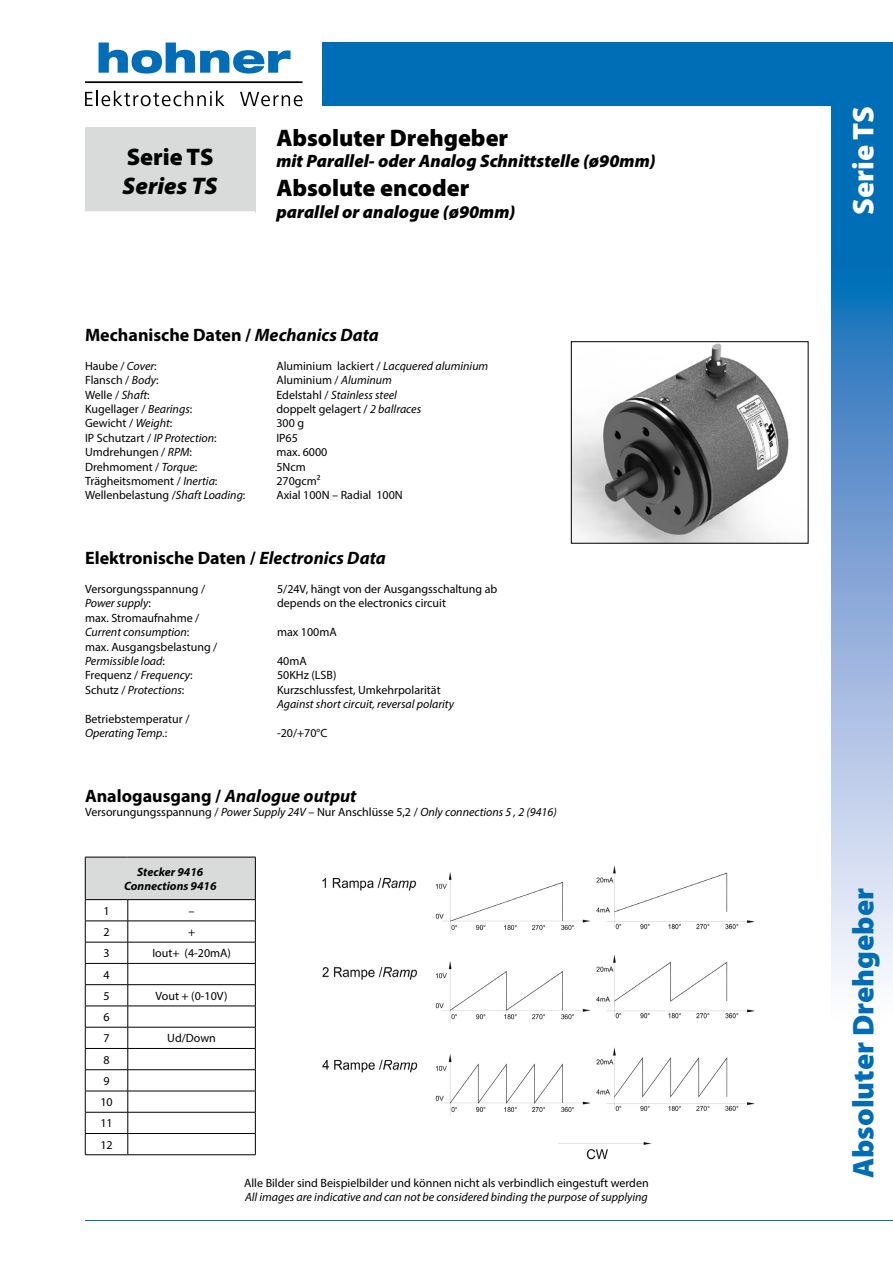
<style>
.page{position:relative;width:893px;height:1263px;background:#fff}
.page>*{position:absolute;margin:0;border:0;box-sizing:border-box;transform-origin:0 0}
.t1{font:900 30px "Myriad Pro";color:#006db6}
.t2{font:900 30px "Myriad Pro";color:#fff}
.t3{font:900 24px "Myriad Pro";color:#000}
.t4{font:italic 900 24px "Myriad Pro";color:#000}
.t5{font:700 18px "Myriad Pro";color:#000}
.t6{font:italic 900 18px "Myriad Pro";color:#000}
.t7{font:12px/21.3px "Myriad Pro";color:#000}
.t8{font:italic 12px "Myriad Pro";color:#000}
.t9{font:italic 700 12px/14.4px "Myriad Pro";color:#000;text-align:center}
.s1{font-style:italic}
.s2{font-style:normal}
</style>
<div class="page">
<div style="left:831px;top:43px;width:62px;height:211px;background:#006db7"></div>
<div style="left:323px;top:43px;width:570px;height:63px;background:#006db7"></div>
<svg style="left:831px;top:254px;width:62px;height:725px;background:#89aeda"></svg>
<hr style="left:85px;top:1220px;width:808px;height:1px;background:#006db7">
<svg style="left:99px;top:43px;width:192px;height:31px"></svg>
<svg style="left:85px;top:91px;width:140px;height:15px"></svg>
<svg style="left:240px;top:92px;width:62px;height:14px"></svg>
<hr style="left:85px;top:81px;width:217px;height:2px;background:#000">
<div style="left:85px;top:128px;width:170px;height:85px;background:#d9dada"></div>
<img style="left:573px;top:343px;width:216px;height:198px">
<div style="left:571px;top:341px;width:237px;height:202px;border:1px solid #000"></div>
<hr style="left:85px;top:211px;width:170px;height:3px;background:#fff">
<img style="left:322px;top:865px;width:433px;height:295px">
<div style="left:85px;top:857px;width:170px;height:43px;background:#d9dada"></div>
<hr style="left:85px;top:857px;width:43px;height:1px;background:#000">
<hr style="left:85px;top:857px;width:1px;height:42px;background:#000">
<hr style="left:128px;top:857px;width:128px;height:1px;background:#000">
<hr style="left:255px;top:857px;width:1px;height:42px;background:#000">
<hr style="left:85px;top:899px;width:43px;height:1px;background:#000">
<hr style="left:128px;top:899px;width:128px;height:1px;background:#000">
<hr style="left:85px;top:921px;width:43px;height:1px;background:#000">
<hr style="left:128px;top:921px;width:128px;height:1px;background:#000">
<hr style="left:85px;top:942px;width:43px;height:1px;background:#000">
<hr style="left:128px;top:942px;width:128px;height:1px;background:#000">
<hr style="left:85px;top:963px;width:43px;height:1px;background:#000">
<hr style="left:128px;top:963px;width:128px;height:1px;background:#000">
<hr style="left:85px;top:984px;width:43px;height:1px;background:#000">
<hr style="left:128px;top:984px;width:128px;height:1px;background:#000">
<hr style="left:85px;top:1006px;width:43px;height:1px;background:#000">
<hr style="left:128px;top:1006px;width:128px;height:1px;background:#000">
<hr style="left:85px;top:1027px;width:43px;height:1px;background:#000">
<hr style="left:128px;top:1027px;width:128px;height:1px;background:#000">
<hr style="left:85px;top:1048px;width:43px;height:1px;background:#000">
<hr style="left:128px;top:1048px;width:128px;height:1px;background:#000">
<hr style="left:85px;top:1069px;width:43px;height:1px;background:#000">
<hr style="left:128px;top:1069px;width:128px;height:1px;background:#000">
<hr style="left:85px;top:1091px;width:43px;height:1px;background:#000">
<hr style="left:128px;top:1091px;width:128px;height:1px;background:#000">
<hr style="left:85px;top:1112px;width:43px;height:1px;background:#000">
<hr style="left:128px;top:1112px;width:128px;height:1px;background:#000">
<hr style="left:85px;top:1133px;width:43px;height:1px;background:#000">
<svg style="left:85px;top:900px;width:1px;height:254px"></svg>
<hr style="left:128px;top:1133px;width:128px;height:1px;background:#000">
<svg style="left:128px;top:900px;width:1px;height:254px"></svg>
<svg style="left:255px;top:900px;width:1px;height:254px"></svg>
<hr style="left:85px;top:1154px;width:43px;height:1px;background:#000">
<hr style="left:128px;top:1154px;width:128px;height:1px;background:#000">
<h2 class="t3" style="left:127px;top:141px;width:88px">Serie TS</h2>
<h2 class="t4" style="left:123px;top:170px;width:96px">Series TS</h2>
<h2 class="t3" style="left:276px;top:121px;width:233px">Absoluter Drehgeber</h2>
<h3 class="t6" style="left:276px;top:149px;width:381px">mit Parallel- oder Analog Schnittstelle (ø90mm)</h3>
<h2 class="t3" style="left:276px;top:172px;width:195px">Absolute encoder</h2>
<h3 class="t6" style="left:276px;top:200px;width:241px">parallel or analogue (ø90mm)</h3>
<h3 class="t5" style="left:85px;top:323px;width:295px">Mechanische Daten / <span class="s1">Mechanics Data</span></h3>
<p class="t7" style="left:85px;top:355px;width:73px">Haube / <span class="s1">Cover</span>:</p>
<p class="t7" style="left:276px;top:355px;width:213px">Aluminium lackiert / <span class="s1">Lacquered aluminium</span></p>
<p class="t7" style="left:85px;top:369px;width:75px">Flansch / <span class="s1">Body</span>:</p>
<p class="t7" style="left:276px;top:369px;width:117px">Aluminium / <span class="s1">Aluminum</span></p>
<p class="t7" style="left:85px;top:384px;width:66px">Welle / <span class="s1">Shaft</span>:</p>
<p class="t8" style="left:276px;top:387px;width:122px"><span class="s2">Edelstahl /</span> Stainless steel</p>
<p class="t7" style="left:85px;top:398px;width:109px">Kugellager / <span class="s1">Bearings</span>:</p>
<p class="t7" style="left:276px;top:398px;width:146px">doppelt gelagert / <span class="s1">2 ballraces</span></p>
<p class="t7" style="left:85px;top:412px;width:89px">Gewicht / <span class="s1">Weight</span>:</p>
<p class="t7" style="left:276px;top:412px;width:29px">300 g</p>
<p class="t7" style="left:85px;top:427px;width:133px">IP Schutzart / <span class="s1">IP Protection</span>:</p>
<p class="t7" style="left:276px;top:427px;width:23px">IP65</p>
<p class="t7" style="left:85px;top:441px;width:109px">Umdrehungen / <span class="s1">RPM</span>:</p>
<p class="t7" style="left:276px;top:441px;width:52px">max. 6000</p>
<p class="t7" style="left:85px;top:456px;width:114px">Drehmoment / <span class="s1">Torque</span>:</p>
<p class="t7" style="left:276px;top:456px;width:31px">5Ncm</p>
<p class="t7" style="left:85px;top:470px;width:134px">Trägheitsmoment / <span class="s1">Inertia</span>:</p>
<p class="t7" style="left:276px;top:470px;width:46px">270gcm²</p>
<p class="t7" style="left:85px;top:484px;width:162px">Wellenbelastung /<span class="s1">Shaft Loading</span>:</p>
<p class="t7" style="left:276px;top:484px;width:128px">Axial 100N – Radial 100N</p>
<h3 class="t5" style="left:85px;top:546px;width:302px">Elektronische Daten / <span class="s1">Electronics Data</span></h3>
<p class="t7" style="left:85px;top:578px;width:122px">Versorgungsspannung /</p>
<p class="t7" style="left:277px;top:578px;width:222px">5/24V, hängt von der Ausgangsschaltung ab</p>
<p class="t8" style="left:85px;top:596px;width:67px">Power supply<span class="s2">:</span></p>
<p class="t7" style="left:277px;top:592px;width:170px">depends on the electronics circuit</p>
<p class="t7" style="left:85px;top:610px;width:116px;line-height:14.4px">max. Stromaufnahme /<br><span class="s1">Current consumption</span>:</p>
<p class="t7" style="left:277px;top:621px;width:61px">max 100mA</p>
<p class="t7" style="left:85px;top:639px;width:134px;line-height:14.4px">max. Ausgangsbelastung /<br><span class="s1">Permissible load</span>:</p>
<p class="t7" style="left:277px;top:650px;width:31px">40mA</p>
<p class="t7" style="left:85px;top:664px;width:109px">Frequenz / <span class="s1">Frequency</span>:</p>
<p class="t7" style="left:277px;top:664px;width:61px">50KHz (LSB)</p>
<p class="t8" style="left:85px;top:682px;width:101px"><span class="s2">Schutz /</span> Protections<span class="s2">:</span></p>
<p class="t7" style="left:277px;top:679px;width:165px">Kurzschlussfest, Umkehrpolarität</p>
<p class="t8" style="left:277px;top:697px;width:179px">Against short circuit, reversal polarity</p>
<p class="t7" style="left:85px;top:711px;width:106px;line-height:14.4px">Betriebstemperatur /<br><span class="s1">Operating Temp.</span>:</p>
<p class="t7" style="left:277px;top:722px;width:52px">-20/+70°C</p>
<h3 class="t5" style="left:85px;top:784px;width:273px">Analogausgang / <span class="s1">Analogue output</span></h3>
<p class="t7" style="left:85px;top:801px;width:473px">Versorungungsspannung / <span class="s1">Power Supply 24V</span> – Nur Anschlüsse 5,2 / <span class="s1">Only connections 5 , 2 (9416)</span></p>
<p class="t9" style="left:124px;top:864px;width:94px">Stecker 9416<br>Connections 9416</p>
<p class="t7" style="left:103px;top:900px;width:8px">1</p>
<p class="t7" style="left:189px;top:900px;width:7px">–</p>
<p class="t7" style="left:103px;top:921px;width:8px">2</p>
<p class="t7" style="left:188px;top:921px;width:9px">+</p>
<p class="t7" style="left:103px;top:942px;width:8px">3</p>
<p class="t7" style="left:152px;top:942px;width:80px">Iout+ (4-20mA)</p>
<p class="t7" style="left:103px;top:964px;width:8px">4<br>5</p>
<p class="t7" style="left:156px;top:985px;width:74px">Vout + (0-10V)</p>
<p class="t7" style="left:103px;top:1006px;width:8px">6<br>7</p>
<p class="t7" style="left:100px;top:1049px;width:14px">8<br>9<br>10<br>11<br>12</p>
<p class="t7" style="left:167px;top:1027px;width:50px">Ud/Down</p>
<p class="t7" style="left:244px;top:1172px;width:406px">Alle Bilder sind Beispielbilder und können nicht als verbindlich eingestuft werden</p>
<p class="t8" style="left:245px;top:1189px;width:404px">All images are indicative and can not be considered binding the purpose of supplying</p>
<h1 class="t2" style="left:843px;top:215px;width:110px;rotate:-90deg">Serie TS</h1>
<h1 class="t1" style="left:843px;top:1178px;width:291px;rotate:-90deg">Absoluter Drehgeber</h1>
</div>
